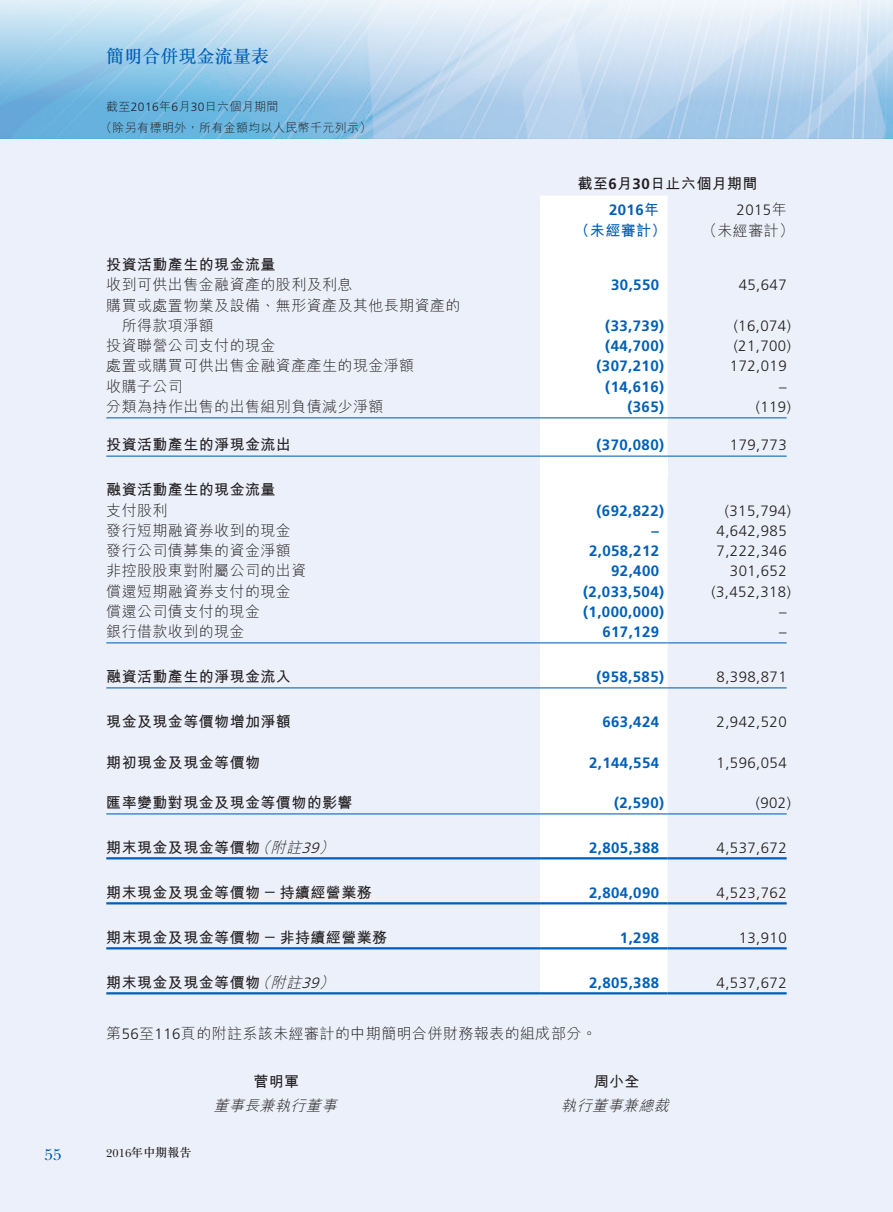
<style>
.page{position:relative;width:893px;height:1212px;background:#fff}
.page>*{position:absolute;margin:0;border:0;box-sizing:border-box;transform-origin:0 0}
.t1{font:500 18px "M Sung HK";letter-spacing:.005em;color:#005fb9}
.t2{font:16.5px "New Baskerville Std";color:#005fb9}
.t3{font:300 15px/20.2px "M Hei HK";letter-spacing:.03em;color:#231f20}
.t4{font:700 15px "Frutiger LT Std";letter-spacing:.03em;color:#005fb9}
.t5{font:700 15px "M Hei HK";letter-spacing:.03em;color:#231f20}
.t6{font:300 15px "Frutiger LT Std";letter-spacing:.03em;color:#231f20}
.t7{font:italic 300 15px "M Hei HK";color:#231f20}
.t8{font:700 15px "M Hei HK";color:#005fb9}
.t9{font:300 12px/21px "M Hei HK";letter-spacing:.03em;color:#231f20}
.t10{font:500 12px "M Sung HK";color:#231f20}
.s1{font-family:"Frutiger LT Std"}
.s2{font-family:"M Hei HK"}
.s3{font-weight:300;font-style:italic}
.s4{font-family:"Frutiger LT Std";font-weight:300;font-style:italic}
</style>
<div class="page">
<div style="left:0;top:138px;width:893px;height:1074px;background:#ecf0fa"></div>
<img style="left:0;top:0;width:893px;height:138px">
<div style="left:540px;top:196px;width:128px;height:796px;background:#fff"></div>
<div style="left:540px;top:457px;width:128px;height:20px;background:#fff"></div>
<hr style="left:106px;top:417px;width:434px;height:1px;background:#005fb9">
<hr style="left:540px;top:417px;width:128px;height:1px;background:#005fb9">
<hr style="left:668px;top:417px;width:119px;height:1px;background:#005fb9">
<hr style="left:106px;top:456px;width:434px;height:1px;background:#005fb9">
<hr style="left:540px;top:456px;width:128px;height:1px;background:#005fb9">
<hr style="left:668px;top:456px;width:119px;height:1px;background:#005fb9">
<hr style="left:106px;top:642px;width:434px;height:1px;background:#005fb9">
<hr style="left:540px;top:642px;width:128px;height:1px;background:#005fb9">
<hr style="left:668px;top:642px;width:119px;height:1px;background:#005fb9">
<hr style="left:106px;top:687px;width:434px;height:1px;background:#005fb9">
<hr style="left:540px;top:687px;width:128px;height:1px;background:#005fb9">
<hr style="left:668px;top:687px;width:119px;height:1px;background:#005fb9">
<hr style="left:106px;top:813px;width:434px;height:1px;background:#005fb9">
<hr style="left:540px;top:813px;width:128px;height:1px;background:#005fb9">
<hr style="left:668px;top:813px;width:119px;height:1px;background:#005fb9">
<hr style="left:106px;top:857px;width:434px;height:2px;background:#005fb9">
<hr style="left:540px;top:857px;width:128px;height:2px;background:#005fb9">
<hr style="left:668px;top:857px;width:119px;height:2px;background:#005fb9">
<hr style="left:106px;top:902px;width:434px;height:2px;background:#005fb9">
<hr style="left:540px;top:902px;width:128px;height:2px;background:#005fb9">
<hr style="left:668px;top:902px;width:119px;height:2px;background:#005fb9">
<hr style="left:106px;top:947px;width:434px;height:2px;background:#005fb9">
<hr style="left:540px;top:947px;width:128px;height:2px;background:#005fb9">
<hr style="left:668px;top:947px;width:119px;height:2px;background:#005fb9">
<hr style="left:106px;top:992px;width:434px;height:2px;background:#005fb9">
<hr style="left:540px;top:992px;width:128px;height:2px;background:#005fb9">
<hr style="left:668px;top:992px;width:119px;height:2px;background:#005fb9">
<p class="t2" style="left:45px;top:1145px;width:19px">55</p>
<p class="t1" style="left:106px;top:44px;width:164px">簡明合併現金流量表</p>
<p class="t9" style="left:100px;top:96px;width:273px;text-indent:6px">截至<span class="s1">2016</span>年<span class="s1">6</span>月<span class="s1">30</span>日六個月期間<br>（除另有標明外，所有金額均以人民幣千元列示）</p>
<p class="t5" style="left:578px;top:173px;width:182px">截至<span class="s1">6</span>月<span class="s1">30</span>日止六個月期間</p>
<p class="t4" style="left:609px;top:201px;width:52px">2016<span class="s2">年</span></p>
<p class="t6" style="left:737px;top:201px;width:52px">2015<span class="s2">年</span></p>
<p class="t8" style="left:574px;top:219px;width:94px">（未經審計）</p>
<p class="t3" style="left:702px;top:219px;width:94px">（未經審計）</p>
<p class="t5" style="left:106px;top:254px;width:171px">投資活動產生的現金流量</p>
<p class="t3" style="left:106px;top:274px;width:248px">收到可供出售金融資產的股利及利息</p>
<p class="t4" style="left:611px;top:276px;width:49px">30,550</p>
<p class="t6" style="left:739px;top:277px;width:49px">45,647</p>
<p class="t3" style="left:122px;top:294px;width:340px;text-indent:-15px">購買或處置物業及設備、無形資產及其他長期資產的所得款項淨額</p>
<p class="t4" style="left:605px;top:317px;width:60px">(33,739)</p>
<p class="t6" style="left:734px;top:317px;width:59px">(16,074)</p>
<p class="t3" style="left:106px;top:335px;width:171px">投資聯營公司支付的現金</p>
<p class="t4" style="left:605px;top:337px;width:60px">(44,700)</p>
<p class="t6" style="left:734px;top:338px;width:59px">(21,700)</p>
<p class="t3" style="left:106px;top:355px;width:309px">處置或購買可供出售金融資產產生的現金淨額</p>
<p class="t4" style="left:597px;top:357px;width:69px">(307,210)</p>
<p class="t6" style="left:730px;top:358px;width:58px">172,019</p>
<p class="t3" style="left:106px;top:375px;width:78px">收購子公司</p>
<p class="t4" style="left:605px;top:378px;width:60px">(14,616)</p>
<p class="t6" style="left:779px;top:378px;width:9px">–</p>
<p class="t3" style="left:106px;top:396px;width:279px">分類為持作出售的出售組別負債減少淨額</p>
<p class="t4" style="left:627px;top:398px;width:38px">(365)</p>
<p class="t6" style="left:756px;top:398px;width:37px">(119)</p>
<p class="t5" style="left:106px;top:434px;width:186px">投資活動產生的淨現金流出</p>
<p class="t4" style="left:597px;top:436px;width:69px">(370,080)</p>
<p class="t6" style="left:730px;top:437px;width:58px">179,773</p>
<p class="t5" style="left:106px;top:479px;width:171px">融資活動產生的現金流量</p>
<p class="t3" style="left:106px;top:499px;width:63px">支付股利</p>
<p class="t4" style="left:597px;top:501px;width:69px">(692,822)</p>
<p class="t6" style="left:725px;top:502px;width:67px">(315,794)</p>
<p class="t3" style="left:106px;top:519px;width:186px">發行短期融資券收到的現金</p>
<p class="t4" style="left:652px;top:522px;width:9px">–</p>
<p class="t6" style="left:717px;top:522px;width:72px">4,642,985</p>
<p class="t3" style="left:106px;top:540px;width:186px">發行公司債募集的資金淨額</p>
<p class="t4" style="left:589px;top:542px;width:72px">2,058,212</p>
<p class="t6" style="left:717px;top:542px;width:72px">7,222,346</p>
<p class="t3" style="left:106px;top:560px;width:202px">非控股股東對附屬公司的出資</p>
<p class="t4" style="left:611px;top:562px;width:49px">92,400</p>
<p class="t6" style="left:730px;top:563px;width:58px">301,652</p>
<p class="t3" style="left:106px;top:580px;width:186px">償還短期融資券支付的現金</p>
<p class="t4" style="left:583px;top:582px;width:82px">(2,033,504)</p>
<p class="t6" style="left:712px;top:583px;width:81px">(3,452,318)</p>
<p class="t3" style="left:106px;top:600px;width:155px">償還公司債支付的現金</p>
<p class="t4" style="left:583px;top:603px;width:82px">(1,000,000)</p>
<p class="t6" style="left:779px;top:603px;width:9px">–</p>
<p class="t3" style="left:106px;top:621px;width:140px">銀行借款收到的現金</p>
<p class="t4" style="left:602px;top:623px;width:58px">617,129</p>
<p class="t6" style="left:779px;top:623px;width:9px">–</p>
<p class="t5" style="left:106px;top:666px;width:186px">融資活動產生的淨現金流入</p>
<p class="t4" style="left:597px;top:668px;width:69px">(958,585)</p>
<p class="t6" style="left:717px;top:668px;width:72px">8,398,871</p>
<p class="t5" style="left:106px;top:711px;width:186px">現金及現金等價物增加淨額</p>
<p class="t4" style="left:602px;top:713px;width:58px">663,424</p>
<p class="t6" style="left:717px;top:713px;width:72px">2,942,520</p>
<p class="t5" style="left:106px;top:751px;width:155px">期初現金及現金等價物</p>
<p class="t4" style="left:589px;top:753px;width:72px">2,144,554</p>
<p class="t6" style="left:717px;top:754px;width:72px">1,596,054</p>
<p class="t5" style="left:106px;top:792px;width:248px">匯率變動對現金及現金等價物的影響</p>
<p class="t4" style="left:614px;top:794px;width:52px">(2,590)</p>
<p class="t6" style="left:756px;top:794px;width:37px">(902)</p>
<p class="t5" style="left:106px;top:837px;width:234px">期末現金及現金等價物<span class="s3">（附註</span><span class="s4">39</span><span class="s3">）</span></p>
<p class="t4" style="left:589px;top:839px;width:72px">2,805,388</p>
<p class="t6" style="left:717px;top:839px;width:72px">4,537,672</p>
<p class="t5" style="left:106px;top:882px;width:267px">期末現金及現金等價物－持續經營業務</p>
<p class="t4" style="left:589px;top:884px;width:72px">2,804,090</p>
<p class="t6" style="left:717px;top:884px;width:72px">4,523,762</p>
<p class="t5" style="left:106px;top:927px;width:282px">期末現金及現金等價物－非持續經營業務</p>
<p class="t4" style="left:620px;top:929px;width:41px">1,298</p>
<p class="t6" style="left:739px;top:929px;width:49px">13,910</p>
<p class="t5" style="left:106px;top:972px;width:234px">期末現金及現金等價物<span class="s3">（附註</span><span class="s4">39</span><span class="s3">）</span></p>
<p class="t4" style="left:589px;top:974px;width:72px">2,805,388</p>
<p class="t6" style="left:717px;top:974px;width:72px">4,537,672</p>
<p class="t3" style="left:106px;top:1022px;width:492px">第<span class="s1">56</span>至<span class="s1">116</span>頁的附註系該未經審計的中期簡明合併財務報表的組成部分。</p>
<p class="t5" style="left:253px;top:1070px;width:47px">菅明軍</p>
<p class="t5" style="left:594px;top:1070px;width:47px">周小全</p>
<p class="t7" style="left:213px;top:1094px;width:130px">董事長兼執行董事</p>
<p class="t7" style="left:561px;top:1094px;width:114px">執行董事兼總裁</p>
<p class="t10" style="left:106px;top:1144px;width:87px">2016年中期報告</p>
</div>
